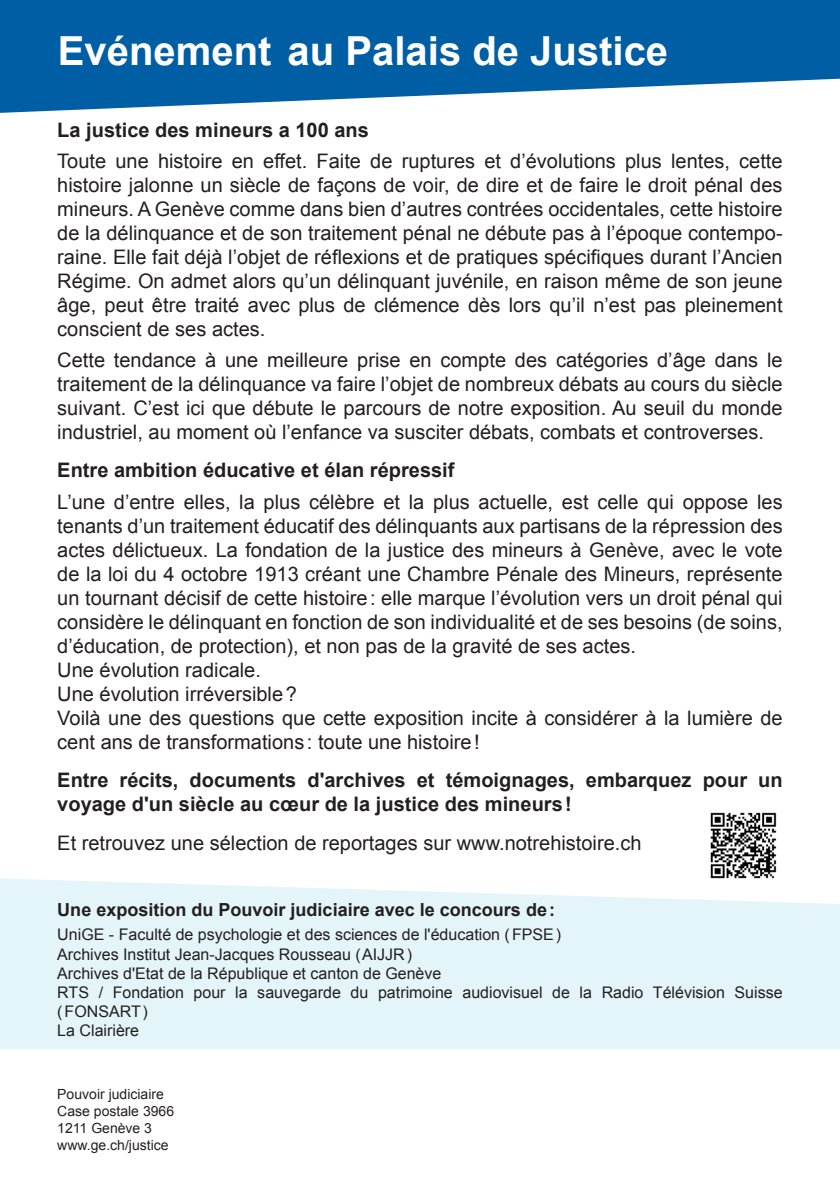
<style>
.page{position:relative;width:840px;height:1191px;background:#fff}
.page>*{position:absolute;margin:0;border:0;box-sizing:border-box;transform-origin:0 0}
.t1{font:700 40px "Arial";color:#fff}
.t2{font:20px/24px "Arial";color:#231f20;text-align:justify}
.t3{font:700 20px/24px "Arial";color:#231f20}
.t4{font:700 18px "Arial";color:#231f20}
.t5{font:16px/19.2px "Arial";color:#231f20}
.t6{font:14px "Arial";color:#231f20}
</style>
<div class="page">
<svg style="left:0;top:878px;width:839px;height:171px;fill:#e4f5f9"></svg>
<svg style="left:0;top:0;width:839px;height:113px;fill:#005ea4"></svg>
<img style="left:704px;top:812px;width:78px;height:72px">
<p class="t1" style="left:58px;top:24px;width:611px">Evénement au Palais de Justice</p>
<p class="t3" style="left:57px;top:118px;width:313px">La justice des mineurs a 100 ans</p>
<p class="t2" style="left:57px;top:149px;width:726px">Toute une histoire en effet. Faite de ruptures et d’évolutions plus lentes, cette histoire jalonne un siècle de façons de voir, de dire et de faire le droit pénal des mineurs. A Genève comme dans bien d’autres contrées occidentales, cette histoire de la délinquance et de son traitement pénal ne débute pas à l’époque contempo&shy;raine. Elle fait déjà l’objet de réflexions et de pratiques spécifiques durant l’Ancien Régime. On admet alors qu’un délinquant juvénile, en raison même de son jeune âge, peut être traité avec plus de clémence dès lors qu’il n’est pas pleinement conscient de ses actes.</p>
<p class="t2" style="left:57px;top:348px;width:726px">Cette tendance à une meilleure prise en compte des catégories d’âge dans le traitement de la délinquance va faire l’objet de nombreux débats au cours du siècle suivant. C’est ici que débute le parcours de notre exposition. Au seuil du monde industriel, au moment où l’enfance va susciter débats, combats et controverses.</p>
<p class="t3" style="left:57px;top:459px;width:398px">Entre ambition éducative et élan répressif</p>
<p class="t2" style="left:57px;top:490px;width:726px">L’une d’entre elles, la plus célèbre et la plus actuelle, est celle qui oppose les tenants d’un traitement éducatif des délinquants aux partisans de la répression des actes délictueux. La fondation de la justice des mineurs à Genève, avec le vote de la loi du 4 octobre 1913 créant une Chambre Pénale des Mineurs, représente un tournant décisif de cette histoire: elle marque l’évolution vers un droit pénal qui considère le délinquant en fonction de son individualité et de ses besoins (de soins, d’éducation, de protection), et non pas de la gravité de ses actes.</p>
<p class="t2" style="left:57px;top:658px;width:205px">Une évolution radicale.</p>
<p class="t2" style="left:57px;top:682px;width:241px">Une évolution irréversible?</p>
<p class="t2" style="left:57px;top:706px;width:726px">Voilà une des questions que cette exposition incite à considérer à la lumière de cent ans de transformations : toute une histoire!</p>
<p class="t3" style="left:57px;top:769px;width:726px">Entre récits, documents d'archives et témoignages, embarquez pour un voyage d'un siècle au cœur de la justice des mineurs!</p>
<p class="t2" style="left:57px;top:830px;width:585px">Et retrouvez une sélection de reportages sur www.notrehistoire.ch</p>
<p class="t4" style="left:57px;top:898px;width:499px">Une exposition du Pouvoir judiciaire avec le concours de:</p>
<p class="t5" style="left:57px;top:925px;width:505px">UniGE - Faculté de psychologie et des sciences de l'éducation (FPSE)</p>
<p class="t5" style="left:57px;top:944px;width:356px">Archives Institut Jean-Jacques Rousseau (AIJJR)</p>
<p class="t5" style="left:57px;top:963px;width:385px">Archives d'Etat de la République et canton de Genève</p>
<p class="t5" style="left:57px;top:982px;width:726px">RTS / Fondation pour la sauvegarde du patrimoine audiovisuel de la Radio Télévision Suisse (FONSART)</p>
<p class="t5" style="left:57px;top:1021px;width:83px">La Clairière</p>
<p class="t6" style="left:57px;top:1085px;width:108px">Pouvoir judiciaire</p>
<p class="t6" style="left:57px;top:1101px;width:118px">Case postale 3966</p>
<p class="t6" style="left:57px;top:1118px;width:96px">1211 Genève 3</p>
<p class="t6" style="left:57px;top:1135px;width:113px">www.ge.ch/justice</p>
</div>
